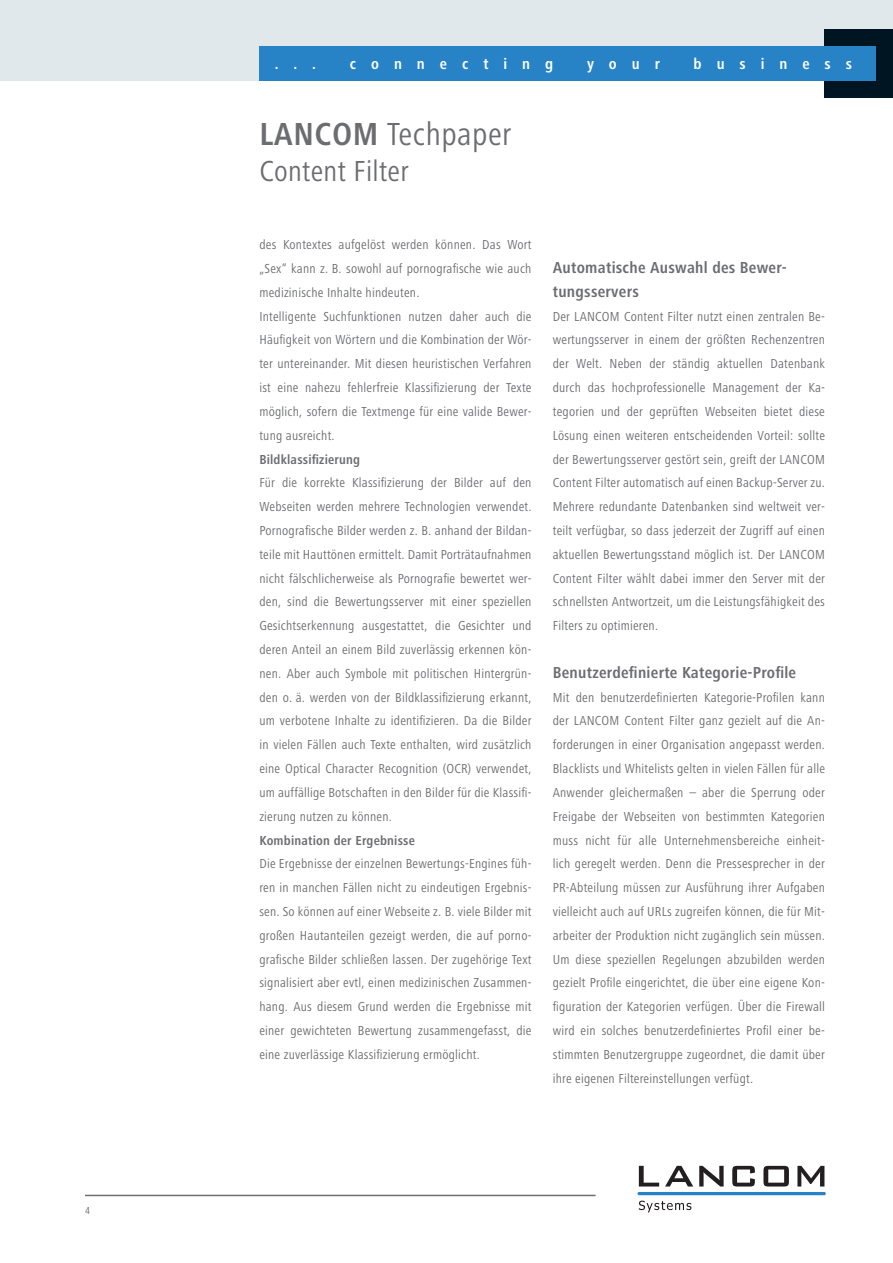
<style>
.page{position:relative;width:893px;height:1263px;background:#fff}
.page>*{position:absolute;margin:0;border:0;box-sizing:border-box;transform-origin:0 0}
.t1{font:condensed 33px "Frutiger Next LT";letter-spacing:.015em;color:#6c6d70}
.t2{font:condensed 30px "Frutiger Next LT";letter-spacing:.01em;color:#6c6d70}
.Head1{font:700 condensed 16.5px/24px "Frutiger Next LT";letter-spacing:.015em;color:#6c6d70}
.t3{font:700 condensed 15.75px "Frutiger Next LT";letter-spacing:.95em;color:#fff}
.Body{font:condensed 13.5px/23.9px "Frutiger Next LT";letter-spacing:.015em;color:#6c6d70;text-align:justify}
.Head2{font:700 condensed 13.5px "Frutiger Next LT";letter-spacing:.015em;color:#6c6d70}
.t4{font:condensed 10.5px "Frutiger Next LT";color:#6c6d70}
.s1{font-weight:700}
</style>
<div class="page">
<svg style="left:639px;top:1166px;width:20px;height:20px"></svg>
<svg style="left:665px;top:1166px;width:28px;height:20px"></svg>
<svg style="left:699px;top:1166px;width:25px;height:20px"></svg>
<svg style="left:732px;top:1166px;width:23px;height:20px"></svg>
<svg style="left:763px;top:1166px;width:26px;height:20px"></svg>
<svg style="left:797px;top:1166px;width:27px;height:20px"></svg>
<svg style="left:639px;top:1200px;width:52px;height:12px"></svg>
<hr style="left:637px;top:1192px;width:189px;height:3px;background:#2783c5;border-radius:2px">
<div style="left:0;top:0;width:893px;height:81px;background:#e0e8ec"></div>
<div style="left:825px;top:30px;width:68px;height:68px;background:#001522"></div>
<div style="left:259px;top:47px;width:617px;height:34px;background:#2783c5"></div>
<hr style="left:85px;top:1195px;width:511px;height:1px;background:#6c6d70">
<p class="t4" style="left:85px;top:1205px;width:6px">4</p>
<p class="t3" style="left:275px;top:55px;width:43px">...</p>
<p class="t3" style="left:350px;top:55px;width:205px">connecting</p>
<p class="t3" style="left:587px;top:55px;width:74px">your</p>
<p class="t3" style="left:694px;top:55px;width:160px">business</p>
<h1 class="t1" style="left:259px;top:115px;width:254px"><span class="s1">LANCOM</span> Techpaper</h1>
<h2 class="t2" style="left:259px;top:154px;width:151px">Content Filter</h2>
<p class="Body" style="left:259px;top:233px;width:274px">des Kontextes aufgelöst werden können. Das Wort „Sex“ kann z. B. sowohl auf pornografische wie auch medizinische Inhalte hindeuten.</p>
<p class="Body" style="left:259px;top:304px;width:274px">Intelligente Suchfunktionen nutzen daher auch die Häufigkeit von Wörtern und die Kombination der Wör&shy;ter untereinander. Mit diesen heuristischen Verfahren ist eine nahezu fehlerfreie Klassifizierung der Texte möglich, sofern die Textmenge für eine valide Bewer&shy;tung ausreicht.</p>
<p class="Head2" style="left:259px;top:451px;width:102px">Bildklassifizierung</p>
<p class="Body" style="left:259px;top:471px;width:274px">Für die korrekte Klassifizierung der Bilder auf den Webseiten werden mehrere Technologien verwendet.<br>Pornografische Bilder werden z. B. anhand der Bildan&shy;teile mit Hauttönen ermittelt. Damit Porträtaufnahmen nicht fälschlicherweise als Pornografie bewertet wer&shy;den, sind die Bewertungsserver mit einer speziellen Gesichtserkennung ausgestattet, die Gesichter und deren Anteil an einem Bild zuverlässig erkennen kön&shy;nen. Aber auch Symbole mit politischen Hintergrün&shy;den o. ä. werden von der Bildklassifizierung erkannt, um verbotene Inhalte zu identifizieren. Da die Bilder in vielen Fällen auch Texte enthalten, wird zusätzlich eine Optical Character Recognition (OCR) verwendet, um auffällige Botschaften in den Bilder für die Klassifi&shy;zierung nutzen zu können.</p>
<p class="Head2" style="left:259px;top:832px;width:157px">Kombination der Ergebnisse</p>
<p class="Body" style="left:259px;top:852px;width:274px">Die Ergebnisse der einzelnen Bewertungs-Engines füh&shy;ren in manchen Fällen nicht zu eindeutigen Ergebnis&shy;sen. So können auf einer Webseite z. B. viele Bilder mit großen Hautanteilen gezeigt werden, die auf porno&shy;grafische Bilder schließen lassen. Der zugehörige Text signalisiert aber evtl, einen medizinischen Zusammen&shy;hang. Aus diesem Grund werden die Ergebnisse mit einer gewichteten Bewertung zusammengefasst, die eine zuverlässige Klassifizierung ermöglicht.</p>
<p class="Head1" style="left:553px;top:256px;width:236px">Automatische Auswahl des Bewer&shy;tungsservers</p>
<p class="Body" style="left:553px;top:304px;width:274px">Der LANCOM Content Filter nutzt einen zentralen Be&shy;wertungsserver in einem der größten Rechenzentren der Welt. Neben der ständig aktuellen Datenbank durch das hochprofessionelle Management der Ka&shy;tegorien und der geprüften Webseiten bietet diese Lösung einen weiteren entscheidenden Vorteil: sollte der Bewertungsserver gestört sein, greift der LANCOM Content Filter automatisch auf einen Backup-Server zu.<br>Mehrere redundante Datenbanken sind weltweit ver&shy;teilt verfügbar, so dass jederzeit der Zugriff auf einen aktuellen Bewertungsstand möglich ist. Der LANCOM Content Filter wählt dabei immer den Server mit der schnellsten Antwortzeit, um die Leistungsfähigkeit des Filters zu optimieren.</p>
<p class="Head1" style="left:553px;top:660px;width:245px">Benutzerdefinierte Kategorie-Profile</p>
<p class="Body" style="left:553px;top:685px;width:274px">Mit den benutzerdefinierten Kategorie-Profilen kann der LANCOM Content Filter ganz gezielt auf die An&shy;forderungen in einer Organisation angepasst werden.<br>Blacklists und Whitelists gelten in vielen Fällen für alle Anwender gleichermaßen – aber die Sperrung oder Freigabe der Webseiten von bestimmten Kategorien muss nicht für alle Unternehmensbereiche einheit&shy;lich geregelt werden. Denn die Pressesprecher in der PR-Abteilung müssen zur Ausführung ihrer Aufgaben vielleicht auch auf URLs zugreifen können, die für Mit&shy;arbeiter der Produktion nicht zugänglich sein müssen.<br>Um diese speziellen Regelungen abzubilden werden gezielt Profile eingerichtet, die über eine eigene Kon&shy;figuration der Kategorien verfügen. Über die Firewall wird ein solches benutzerdefiniertes Profil einer be&shy;stimmten Benutzergruppe zugeordnet, die damit über ihre eigenen Filtereinstellungen verfügt.</p>
</div>
